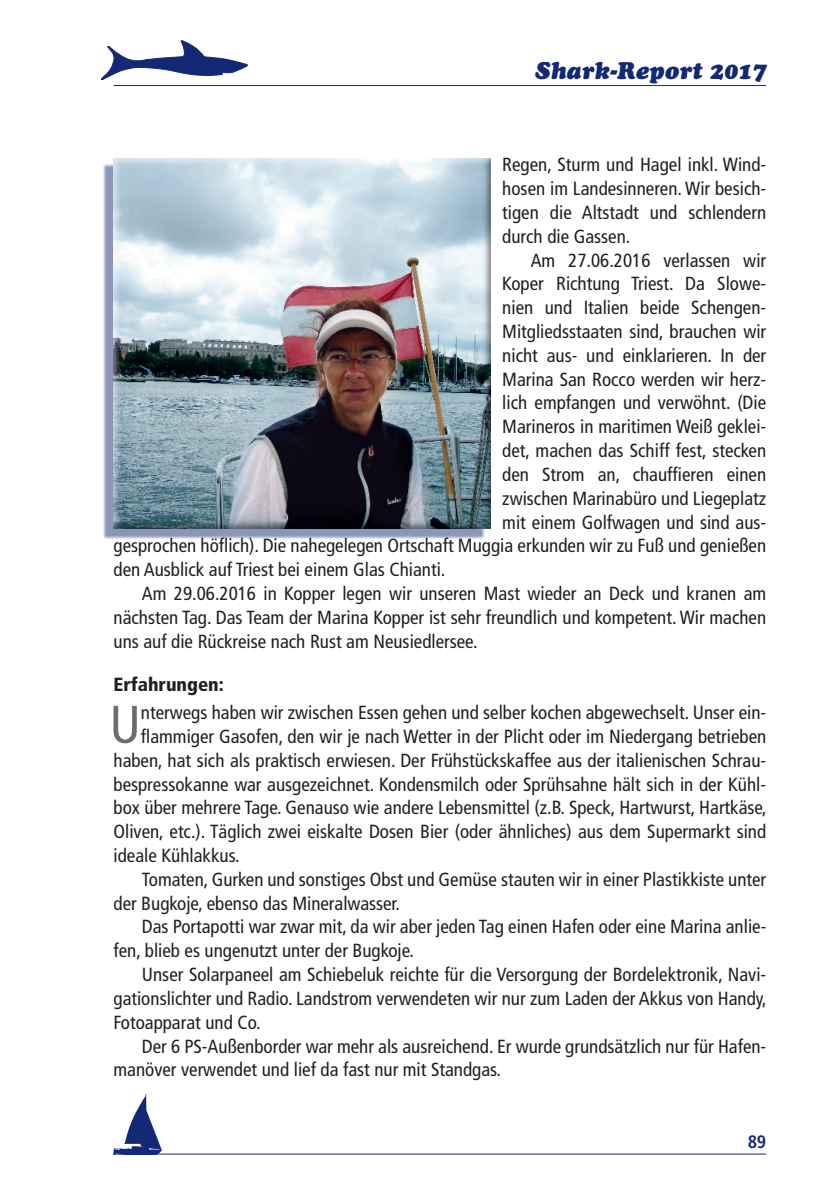
<style>
.page{position:relative;width:840px;height:1191px;background:#fff}
.page>*{position:absolute;margin:0;border:0;box-sizing:border-box;transform-origin:0 0}
.t1{font:condensed 53.2px "Frutiger";color:#6c6d70}
.t2{font:italic 24px "Cooper Black Std";color:#142975}
.t3{font:condensed 19px/23.8px "Frutiger";color:#231f20;text-align:justify}
.t4{font:900 condensed 19px "Frutiger";color:#231f20}
.t5{font:700 condensed 18px "Frutiger";color:#142975}
</style>
<div class="page">
<div style="left:103px;top:164px;width:382px;height:375px;background:#142975;opacity:.5"></div>
<svg style="left:103px;top:164px;width:4px;height:365px"></svg>
<div style="left:107px;top:151px;width:395px;height:378px;background:#231f20;opacity:.5"></div>
<hr style="left:113px;top:85px;width:652px;height:1px;background:#142975">
<svg style="left:101px;top:40px;width:146px;height:40px"></svg>
<hr style="left:113px;top:1153px;width:652px;height:1px;background:#142975">
<svg style="left:113px;top:1094px;width:49px;height:60px"></svg>
<p class="t2" style="left:534px;top:56px;width:232px">Shark-Report 2017</p>
<p class="t3" style="left:502px;top:153px;width:265px">Regen, Sturm und Hagel inkl. Wind&shy;hosen im Landesinneren. Wir besich&shy;tigen die Altstadt und schlendern durch die Gassen.</p>
<p class="t3" style="left:530px;top:248px;width:237px">Am 27.06.2016 verlassen wir</p>
<p class="t3" style="left:502px;top:272px;width:265px">Koper Richtung Triest. Da Slowe-</p>
<p class="t3" style="left:502px;top:296px;width:265px">nien und Italien beide Schengen-</p>
<p class="t3" style="left:502px;top:320px;width:265px">Mitgliedsstaaten sind, brauchen wir</p>
<p class="t3" style="left:502px;top:343px;width:265px">nicht aus- und einklarieren. In der</p>
<p class="t3" style="left:502px;top:367px;width:265px">Marina San Rocco werden wir herz-</p>
<p class="t3" style="left:502px;top:391px;width:265px">lich empfangen und verwöhnt. (Die</p>
<p class="t3" style="left:502px;top:415px;width:265px">Marineros in maritimen Weiß geklei-</p>
<p class="t3" style="left:502px;top:439px;width:265px">det, machen das Schiff fest, stecken</p>
<p class="t3" style="left:502px;top:462px;width:265px">den Strom an, chauffieren einen</p>
<p class="t3" style="left:502px;top:486px;width:265px">zwischen Marinabüro und Liegeplatz</p>
<p class="t3" style="left:502px;top:510px;width:265px">mit einem Golfwagen und sind aus-</p>
<p class="t3" style="left:113px;top:534px;width:654px">gesprochen höflich). Die nahegelegen Ortschaft Muggia erkunden wir zu Fuß und genießen</p>
<p class="t3" style="left:113px;top:558px;width:333px">den Ausblick auf Triest bei einem Glas Chianti.</p>
<p class="t3" style="left:142px;top:581px;width:625px">Am 29.06.2016 in Kopper legen wir unseren Mast wieder an Deck und kranen am</p>
<p class="t3" style="left:113px;top:605px;width:653px">nächsten Tag. Das Team der Marina Kopper ist sehr freundlich und kompetent. Wir machen</p>
<p class="t3" style="left:113px;top:629px;width:365px">uns auf die Rückreise nach Rust am Neusiedlersee.</p>
<p class="t4" style="left:113px;top:673px;width:112px">Erfahrungen:</p>
<h1 class="t1" style="left:109px;top:693px;width:33px">U</h1>
<p class="t3" style="left:141px;top:701px;width:626px">nterwegs haben wir zwischen Essen gehen und selber kochen abgewechselt. Unser ein-</p>
<p class="t3" style="left:141px;top:724px;width:626px">flammiger Gasofen, den wir je nach Wetter in der Plicht oder im Niedergang betrieben</p>
<p class="t3" style="left:113px;top:748px;width:653px">haben, hat sich als praktisch erwiesen. Der Frühstückskaffee aus der italienischen Schrau-</p>
<p class="t3" style="left:113px;top:772px;width:653px">bespressokanne war ausgezeichnet. Kondensmilch oder Sprühsahne hält sich in der Kühl-</p>
<p class="t3" style="left:113px;top:796px;width:654px">box über mehrere Tage. Genauso wie andere Lebensmittel (z.B. Speck, Hartwurst, Hartkäse,</p>
<p class="t3" style="left:113px;top:820px;width:654px">Oliven, etc.). Täglich zwei eiskalte Dosen Bier (oder ähnliches) aus dem Supermarkt sind</p>
<p class="t3" style="left:113px;top:843px;width:127px">ideale Kühlakkus.</p>
<p class="t3" style="left:142px;top:867px;width:625px">Tomaten, Gurken und sonstiges Obst und Gemüse stauten wir in einer Plastikkiste unter</p>
<p class="t3" style="left:113px;top:891px;width:288px">der Bugkoje, ebenso das Mineralwasser.</p>
<p class="t3" style="left:142px;top:915px;width:625px">Das Portapotti war zwar mit, da wir aber jeden Tag einen Hafen oder eine Marina anlie-</p>
<p class="t3" style="left:113px;top:939px;width:302px">fen, blieb es ungenutzt unter der Bugkoje.</p>
<p class="t3" style="left:142px;top:962px;width:625px">Unser Solarpaneel am Schiebeluk reichte für die Versorgung der Bordelektronik, Navi-</p>
<p class="t3" style="left:113px;top:986px;width:654px">gationslichter und Radio. Landstrom verwendeten wir nur zum Laden der Akkus von Handy,</p>
<p class="t3" style="left:113px;top:1010px;width:149px">Fotoapparat und Co.</p>
<p class="t3" style="left:142px;top:1034px;width:625px">Der 6 PS-Außenborder war mehr als ausreichend. Er wurde grundsätzlich nur für Hafen-</p>
<p class="t3" style="left:113px;top:1058px;width:389px">manöver verwendet und lief da fast nur mit Standgas.</p>
<p class="t5" style="left:747px;top:1131px;width:20px">89</p>
</div>
